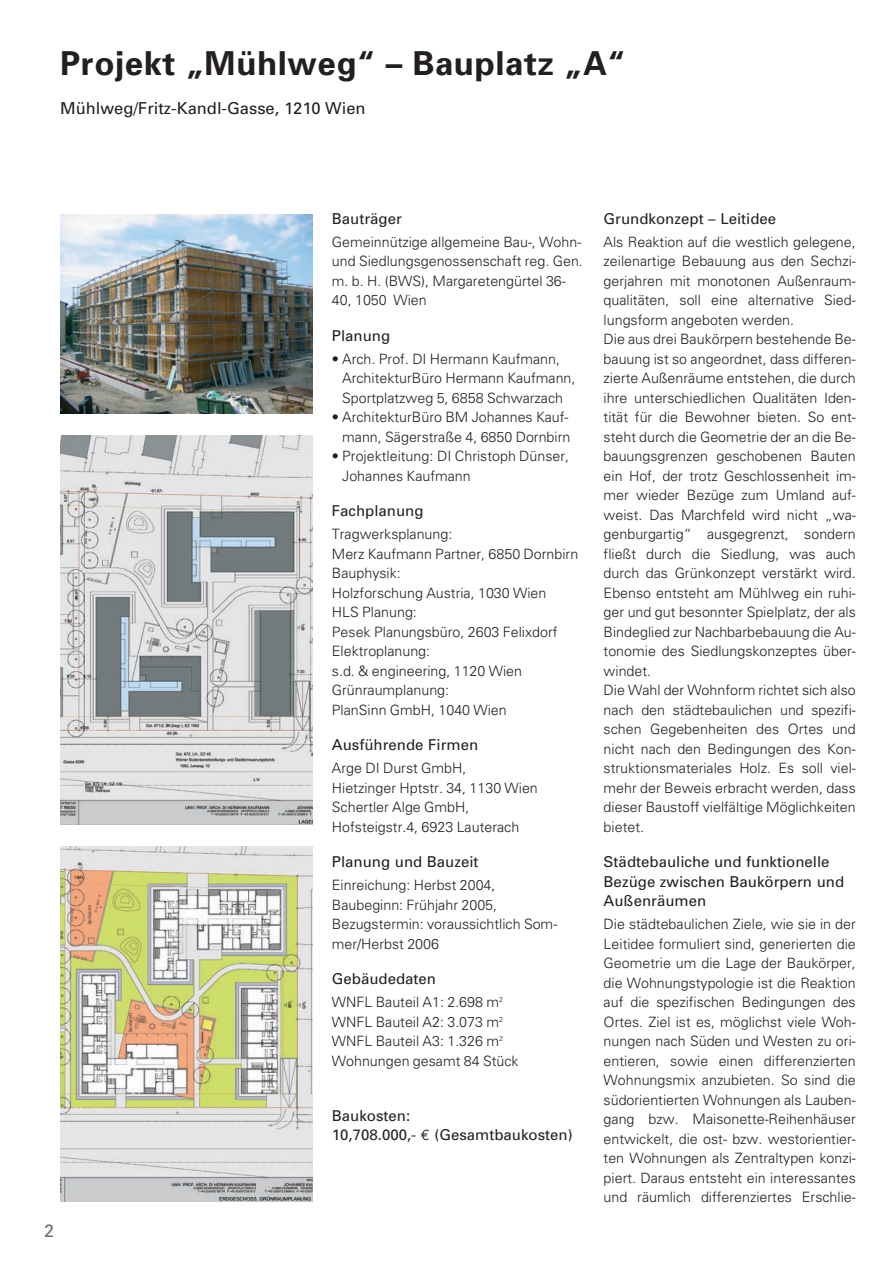
<style>
.page{position:relative;width:893px;height:1263px;background:#fff}
.page>*{position:absolute;margin:0;border:0;box-sizing:border-box;transform-origin:0 0}
.t1{font:700 33px "Univers";letter-spacing:.015em;color:#231f20}
.t2{font:17.85px "Univers";color:#6d6f71}
.t3{font:16.5px "Univers";color:#231f20}
.t4{font:15px/19.5px "Univers";color:#231f20}
.t5{font:300 14.25px/19.5px "Univers";color:#231f20}
.s1{font-family:"Euro Mono"}
</style>
<div class="page">
<img style="left:60px;top:847px;width:252px;height:355px">
<img style="left:60px;top:435px;width:252px;height:389px">
<img style="left:60px;top:214px;width:252px;height:199px">
<h1 class="t1" style="left:60px;top:51px;width:567px">Projekt „Mühlweg“ – Bauplatz „A“</h1>
<p class="t3" style="left:60px;top:102px;width:307px">Mühlweg/Fritz-Kandl-Gasse, 1210 Wien</p>
<p class="t2" style="left:44px;top:1225px;width:11px">2</p>
<p class="t4" style="left:332px;top:210px;width:72px">Bauträger</p>
<p class="t5" style="left:332px;top:233px;width:252px">Gemeinnützige allgemeine Bau-, Wohn&shy;und Siedlungsgenossenschaft reg. Gen. m. b. H. (BWS), Margaretengürtel 36-<br>40, 1050 Wien</p>
<p class="t4" style="left:332px;top:327px;width:60px">Planung</p>
<p class="t5" style="left:342px;top:350px;width:235px;text-indent:-10px">• Arch. Prof. DI Hermann Kaufmann,<br>ArchitekturBüro Hermann Kaufmann,<br>Sportplatzweg 5, 6858 Schwarzach</p>
<p class="t5" style="left:332px;top:409px;width:240px;text-align:right">• ArchitekturBüro BM Johannes Kauf&shy;mann, Sägerstraße 4, 6850 Dornbirn</p>
<p class="t5" style="left:342px;top:448px;width:228px;text-indent:-10px">• Projektleitung: DI Christoph Dünser,<br>Johannes Kaufmann</p>
<p class="t4" style="left:332px;top:502px;width:93px">Fachplanung</p>
<p class="t5" style="left:332px;top:526px;width:248px">Tragwerksplanung:<br>Merz Kaufmann Partner, 6850 Dornbirn<br>Bauphysik:<br>Holzforschung Austria, 1030 Wien<br>HLS Planung:<br>Pesek Planungsbüro, 2603 Felixdorf<br>Elektroplanung:<br>s.d. &amp; engineering, 1120 Wien<br>Grünraumplanung:<br>PlanSinn GmbH, 1040 Wien</p>
<p class="t4" style="left:332px;top:736px;width:148px">Ausführende Firmen</p>
<p class="t5" style="left:332px;top:760px;width:207px">Arge DI Durst GmbH,<br>Hietzinger Hptstr. 34, 1130 Wien<br>Schertler Alge GmbH,<br>Hofsteigstr.4, 6923 Lauterach</p>
<p class="t4" style="left:332px;top:853px;width:148px">Planung und Bauzeit</p>
<p class="t5" style="left:332px;top:877px;width:227px">Einreichung: Herbst 2004,<br>Baubeginn: Frühjahr 2005,<br>Bezugstermin: voraussichtlich Som&shy;mer/Herbst 2006</p>
<p class="t4" style="left:332px;top:970px;width:106px">Gebäudedaten</p>
<p class="t5" style="left:332px;top:994px;width:188px">WNFL Bauteil A1: 2.698 m<sup>2<br></sup>WNFL Bauteil A2: 3.073 m<sup>2<br></sup>WNFL Bauteil A3: 1.326 m<sup>2<br></sup>Wohnungen gesamt 84 Stück</p>
<p class="t4" style="left:332px;top:1107px;width:242px">Baukosten:<br>10,708.000,- <span class="s1">€</span> (Gesamtbaukosten)</p>
<p class="t4" style="left:603px;top:210px;width:174px">Grundkonzept – Leitidee</p>
<p class="t5" style="left:603px;top:233px;width:254px">Als Reaktion auf die westlich gelegene, zeilenartige Bebauung aus den Sechzi&shy;gerjahren mit monotonen Außenraum&shy;qualitäten, soll eine alternative Sied&shy;lungsform angeboten werden.<br>Die aus drei Baukörpern bestehende Be&shy;bauung ist so angeordnet, dass differen&shy;zierte Außenräume entstehen, die durch ihre unterschiedlichen Qualitäten Iden&shy;tität für die Bewohner bieten. So ent&shy;steht durch die Geometrie der an die Be&shy;bauungsgrenzen geschobenen Bauten ein Hof, der trotz Geschlossenheit im&shy;mer wieder Bezüge zum Umland auf&shy;weist. Das Marchfeld wird nicht „wa&shy;genburgartig“ ausgegrenzt, sondern fließt durch die Siedlung, was auch durch das Grünkonzept verstärkt wird.<br>Ebenso entsteht am Mühlweg ein ruhi&shy;ger und gut besonnter Spielplatz, der als Bindeglied zur Nachbarbebauung die Au&shy;tonomie des Siedlungskonzeptes über&shy;windet.<br>Die Wahl der Wohnform richtet sich also nach den städtebaulichen und spezifi&shy;schen Gegebenheiten des Ortes und nicht nach den Bedingungen des Kon&shy;struktionsmateriales Holz. Es soll viel&shy;mehr der Beweis erbracht werden, dass dieser Baustoff vielfältige Möglichkeiten bietet.</p>
<p class="t4" style="left:603px;top:853px;width:242px">Städtebauliche und funktionelle<br>Bezüge zwischen Baukörpern und<br>Außenräumen</p>
<p class="t5" style="left:603px;top:916px;width:254px;text-align:justify">Die städtebaulichen Ziele, wie sie in der Leitidee formuliert sind, generierten die Geometrie um die Lage der Baukörper, die Wohnungstypologie ist die Reaktion auf die spezifischen Bedingungen des Ortes. Ziel ist es, möglichst viele Woh&shy;nungen nach Süden und Westen zu ori&shy;entieren, sowie einen differenzierten Wohnungsmix anzubieten. So sind die südorientierten Wohnungen als Lauben&shy;gang bzw. Maisonette-Reihenhäuser entwickelt, die ost- bzw. westorientier&shy;ten Wohnungen als Zentraltypen konzi&shy;piert. Daraus entsteht ein interessantes und räumlich differenziertes Erschlie-</p>
</div>
